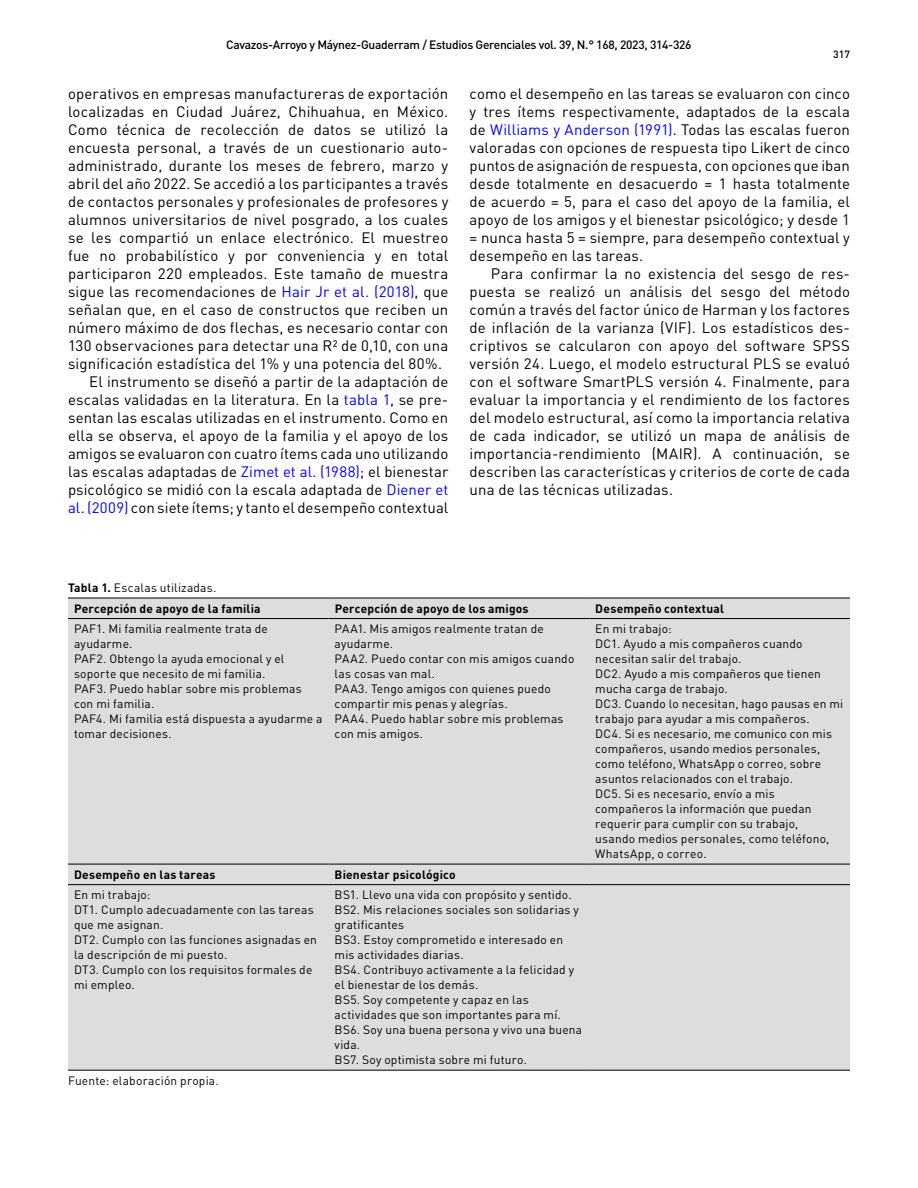
<style>
.page{position:relative;width:918px;height:1188px;background:#fff}
.page>*{position:absolute;margin:0;border:0;box-sizing:border-box;transform-origin:0 0}
.t1{font:15px/18px "DIN Pro";letter-spacing:.01em;color:#000;text-align:justify}
.t2{font:12px/15px "DIN Pro";letter-spacing:.015em;color:#000}
.t3{font:700 12px/20.9px "DIN Pro";letter-spacing:.015em;color:#000}
.t4{font:500 12px "DIN Pro";letter-spacing:-.025em;color:#000}
.t5{font:500 10.5px "DIN Pro";color:#000}
.s1{color:#00f}
.s2{font-weight:400}
</style>
<div class="page">
<div style="left:68px;top:599px;width:782px;height:471px;background:#dcddde"></div>
<hr style="left:68px;top:1070px;width:261px;height:1px;background:#000">
<hr style="left:329px;top:1070px;width:260px;height:1px;background:#000">
<hr style="left:589px;top:1070px;width:261px;height:1px;background:#000">
<hr style="left:68px;top:598px;width:261px;height:1px;background:#000">
<hr style="left:329px;top:598px;width:260px;height:1px;background:#000">
<hr style="left:589px;top:598px;width:261px;height:1px;background:#000">
<hr style="left:68px;top:618px;width:261px;height:1px;background:#000">
<hr style="left:329px;top:618px;width:260px;height:1px;background:#000">
<hr style="left:589px;top:618px;width:261px;height:1px;background:#000">
<hr style="left:68px;top:864px;width:261px;height:1px;background:#000">
<hr style="left:329px;top:864px;width:260px;height:1px;background:#000">
<hr style="left:589px;top:864px;width:261px;height:1px;background:#000">
<hr style="left:68px;top:884px;width:261px;height:1px;background:#000">
<hr style="left:329px;top:884px;width:260px;height:1px;background:#000">
<hr style="left:589px;top:884px;width:261px;height:1px;background:#000">
<p class="t4" style="left:226px;top:35px;width:467px">Cavazos-Arroyo y Máynez-Guaderram / Estudios Gerenciales vol. 39, N.° 168, 2023, 314-326</p>
<p class="t5" style="left:833px;top:46px;width:18px">317</p>
<p class="t1" style="left:68px;top:83px;width:382px">operativos en empresas manufactureras de exportación</p>
<p class="t1" style="left:68px;top:101px;width:382px">localizadas en Ciudad Juárez, Chihuahua, en México.</p>
<p class="t1" style="left:68px;top:119px;width:382px">Como técnica de recolección de datos se utilizó la</p>
<p class="t1" style="left:68px;top:137px;width:382px">encuesta personal, a través de un cuestionario auto-</p>
<p class="t1" style="left:68px;top:155px;width:382px">administrado, durante los meses de febrero, marzo y</p>
<p class="t1" style="left:68px;top:173px;width:382px">abril del año 2022. Se accedió a los participantes a través</p>
<p class="t1" style="left:68px;top:191px;width:382px">de contactos personales y profesionales de profesores y</p>
<p class="t1" style="left:68px;top:209px;width:382px">alumnos universitarios de nivel posgrado, a los cuales</p>
<p class="t1" style="left:68px;top:227px;width:382px">se les compartió un enlace electrónico. El muestreo</p>
<p class="t1" style="left:68px;top:245px;width:382px">fue no probabilístico y por conveniencia y en total</p>
<p class="t1" style="left:68px;top:263px;width:382px">participaron 220 empleados. Este tamaño de muestra</p>
<p class="t1" style="left:68px;top:281px;width:382px">sigue las recomendaciones de <span class="s1">Hair Jr et al. (2018)</span>, que</p>
<p class="t1" style="left:68px;top:299px;width:382px">señalan que, en el caso de constructos que reciben un</p>
<p class="t1" style="left:68px;top:317px;width:382px">número máximo de dos flechas, es necesario contar con</p>
<p class="t1" style="left:68px;top:335px;width:382px">130 observaciones para detectar una R² de 0,10, con una</p>
<p class="t1" style="left:68px;top:353px;width:376px">significación estadística del 1% y una potencia del 80%.</p>
<p class="t1" style="left:89px;top:371px;width:361px">El instrumento se diseñó a partir de la adaptación de</p>
<p class="t1" style="left:68px;top:389px;width:382px">escalas validadas en la literatura. En la <span class="s1">tabla 1</span>, se pre-</p>
<p class="t1" style="left:68px;top:407px;width:382px">sentan las escalas utilizadas en el instrumento. Como en</p>
<p class="t1" style="left:68px;top:425px;width:382px">ella se observa, el apoyo de la familia y el apoyo de los</p>
<p class="t1" style="left:68px;top:443px;width:382px">amigos se evaluaron con cuatro ítems cada uno utilizando</p>
<p class="t1" style="left:68px;top:461px;width:382px">las escalas adaptadas de <span class="s1">Zimet et al. (1988)</span>; el bienestar</p>
<p class="t1" style="left:68px;top:479px;width:382px">psicológico se midió con la escala adaptada de <span class="s1">Diener et</span></p>
<p class="t1" style="left:68px;top:497px;width:382px"><span class="s1">al. (2009)</span> con siete ítems; y tanto el desempeño contextual</p>
<p class="t1" style="left:470px;top:83px;width:382px">como el desempeño en las tareas se evaluaron con cinco y tres ítems respectivamente, adaptados de la escala de <span class="s1">Williams y Anderson (1991)</span>. Todas las escalas fueron valoradas con opciones de respuesta tipo Likert de cinco puntos de asignación de respuesta, con opciones que iban desde totalmente en desacuerdo = 1 hasta totalmente de acuerdo = 5, para el caso del apoyo de la familia, el apoyo de los amigos y el bienestar psicológico; y desde 1 = nunca hasta 5 = siempre, para desempeño contextual y desempeño en las tareas.</p>
<p class="t1" style="left:470px;top:263px;width:382px;text-indent:21px">Para confirmar la no existencia del sesgo de res&shy;puesta se realizó un análisis del sesgo del método común a través del factor único de Harman y los factores de inflación de la varianza (VIF). Los estadísticos des&shy;criptivos se calcularon con apoyo del software SPSS versión 24. Luego, el modelo estructural PLS se evaluó con el software SmartPLS versión 4. Finalmente, para evaluar la importancia y el rendimiento de los factores del modelo estructural, así como la importancia relativa de cada indicador, se utilizó un mapa de análisis de importancia-rendimiento (MAIR). A continuación, se describen las características y criterios de corte de cada una de las técnicas utilizadas.</p>
<p class="t3" style="left:74px;top:575px;width:188px;text-indent:-6px">Tabla 1. <span class="s2">Escalas utilizadas.<br></span>Percepción de apoyo de la familia</p>
<p class="t3" style="left:335px;top:596px;width:195px">Percepción de apoyo de los amigos</p>
<p class="t3" style="left:595px;top:596px;width:130px">Desempeño contextual</p>
<p class="t2" style="left:74px;top:620px;width:250px">PAF1. Mi familia realmente trata de ayudarme.<br>PAF2. Obtengo la ayuda emocional y el soporte que necesito de mi familia.<br>PAF3. Puedo hablar sobre mis problemas con mi familia.<br>PAF4. Mi familia está dispuesta a ayudarme a tomar decisiones.</p>
<p class="t2" style="left:335px;top:620px;width:241px">PAA1. Mis amigos realmente tratan de ayudarme.<br>PAA2. Puedo contar con mis amigos cuando las cosas van mal.<br>PAA3. Tengo amigos con quienes puedo compartir mis penas y alegrías.<br>PAA4. Puedo hablar sobre mis problemas con mis amigos.</p>
<p class="t2" style="left:595px;top:620px;width:249px">En mi trabajo:<br>DC1. Ayudo a mis compañeros cuando necesitan salir del trabajo.<br>DC2. Ayudo a mis compañeros que tienen mucha carga de trabajo.<br>DC3. Cuando lo necesitan, hago pausas en mi trabajo para ayudar a mis compañeros.<br>DC4. Si es necesario, me comunico con mis compañeros, usando medios personales, como teléfono, WhatsApp o correo, sobre asuntos relacionados con el trabajo.<br>DC5. Si es necesario, envío a mis compañeros la información que puedan requerir para cumplir con su trabajo,<br>usando medios personales, como teléfono, WhatsApp, o correo.</p>
<p class="t3" style="left:74px;top:862px;width:143px">Desempeño en las tareas</p>
<p class="t3" style="left:335px;top:862px;width:122px">Bienestar psicológico</p>
<p class="t2" style="left:74px;top:886px;width:245px">En mi trabajo:<br>DT1. Cumplo adecuadamente con las tareas que me asignan.<br>DT2. Cumplo con las funciones asignadas en la descripción de mi puesto.<br>DT3. Cumplo con los requisitos formales de mi empleo.</p>
<p class="t2" style="left:335px;top:886px;width:249px">BS1. Llevo una vida con propósito y sentido.<br>BS2. Mis relaciones sociales son solidarias y gratificantes<br>BS3. Estoy comprometido e interesado en mis actividades diarias.<br>BS4. Contribuyo activamente a la felicidad y el bienestar de los demás.<br>BS5. Soy competente y capaz en las actividades que son importantes para mí.<br>BS6. Soy una buena persona y vivo una buena vida.<br>BS7. Soy optimista sobre mi futuro.</p>
<p class="t2" style="left:68px;top:1072px;width:152px">Fuente: elaboración propia.</p>
</div>
